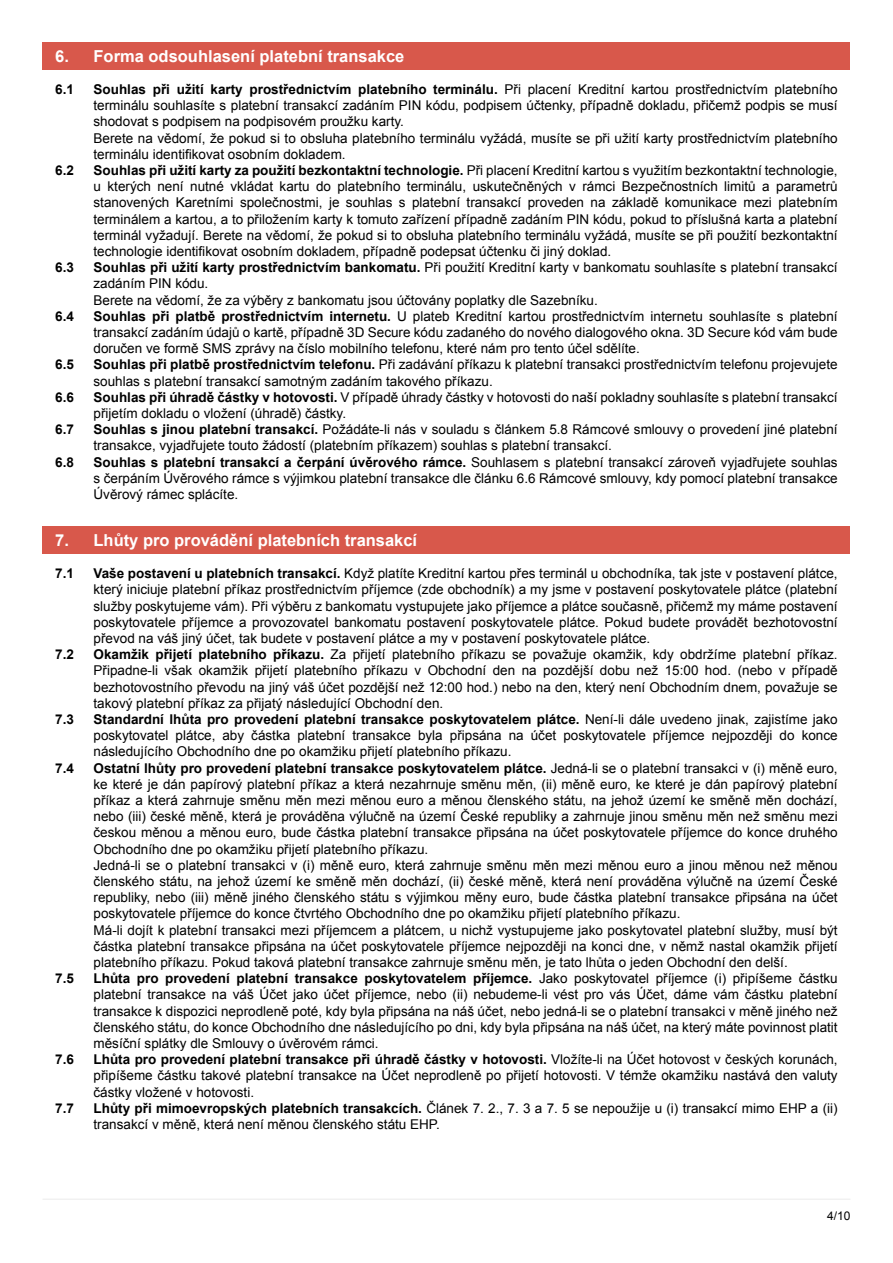
<style>
.page{position:relative;width:893px;height:1263px;background:#fff}
.page>*{position:absolute;margin:0;border:0;box-sizing:border-box;transform-origin:0 0}
.t1{font:700 16.5px "Arial";color:#fff}
.t2{font:13.5px/16.2px "Arial";color:#000;text-align:justify}
.t3{font:700 13.5px "Arial";color:#000}
.t4{font:12px "Arial";color:#000}
.s1{font-weight:700}
</style>
<div class="page">
<hr style="left:43px;top:1198px;width:807px;height:2px;background:#ededed">
<div style="left:43px;top:43px;width:807px;height:27px;background:#d8584b"></div>
<div style="left:43px;top:527px;width:807px;height:27px;background:#d8584b"></div>
<p class="t1" style="left:55px;top:46px;width:351px">6. Forma odsouhlasení platební transakce</p>
<p class="t3" style="left:55px;top:80px;width:20px">6.1</p>
<p class="t2" style="left:94px;top:81px;width:746px;text-align:left"><span class="s1">Souhlas při užití karty prostřednictvím platebního terminálu.</span> Při placení Kreditní kartou prostřednictvím platebního terminálu souhlasíte s platební transakcí zadáním PIN kódu, podpisem účtenky, případně dokladu, přičemž podpis se musí shodovat s podpisem na podpisovém proužku karty.<br>Berete na vědomí, že pokud si to obsluha platebního terminálu vyžádá, musíte se při užití karty prostřednictvím platebního terminálu identifikovat osobním dokladem.</p>
<p class="t3" style="left:55px;top:161px;width:20px">6.2</p>
<p class="t2" style="left:94px;top:162px;width:746px"><span class="s1">Souhlas při užití karty za použití bezkontaktní technologie.</span> Při placení Kreditní kartou s využitím bezkontaktní technologie, u kterých není nutné vkládat kartu do platebního terminálu, uskutečněných v rámci Bezpečnostních limitů a parametrů stanovených Karetními společnostmi, je souhlas s platební transakcí proveden na základě komunikace mezi platebním terminálem a kartou, a to přiložením karty k tomuto zařízení případně zadáním PIN kódu, pokud to příslušná karta a platební terminál vyžadují. Berete na vědomí, že pokud si to obsluha platebního terminálu vyžádá, musíte se při použití bezkontaktní technologie identifikovat osobním dokladem, případně podepsat účtenku či jiný doklad.</p>
<p class="t3" style="left:55px;top:258px;width:20px">6.3</p>
<p class="t2" style="left:94px;top:259px;width:746px;text-align:left"><span class="s1">Souhlas při užití karty prostřednictvím bankomatu.</span> Při použití Kreditní karty v bankomatu souhlasíte s platební transakcí zadáním PIN kódu.<br>Berete na vědomí, že za výběry z bankomatu jsou účtovány poplatky dle Sazebníku.</p>
<p class="t3" style="left:55px;top:307px;width:20px">6.4</p>
<p class="t2" style="left:94px;top:308px;width:746px"><span class="s1">Souhlas při platbě prostřednictvím internetu.</span> U plateb Kreditní kartou prostřednictvím internetu souhlasíte s platební transakcí zadáním údajů o kartě, případně 3D Secure kódu zadaného do nového dialogového okna. 3D Secure kód vám bude doručen ve formě SMS zprávy na číslo mobilního telefonu, které nám pro tento účel sdělíte.</p>
<p class="t3" style="left:55px;top:356px;width:20px">6.5</p>
<p class="t2" style="left:94px;top:357px;width:746px"><span class="s1">Souhlas při platbě prostřednictvím telefonu.</span> Při zadávání příkazu k platební transakci prostřednictvím telefonu projevujete souhlas s platební transakcí samotným zadáním takového příkazu.</p>
<p class="t3" style="left:55px;top:388px;width:20px">6.6</p>
<p class="t2" style="left:94px;top:389px;width:746px"><span class="s1">Souhlas při úhradě částky v hotovosti.</span> V případě úhrady částky v hotovosti do naší pokladny souhlasíte s platební transakcí přijetím dokladu o vložení (úhradě) částky.</p>
<p class="t3" style="left:55px;top:420px;width:20px">6.7</p>
<p class="t2" style="left:94px;top:421px;width:746px"><span class="s1">Souhlas s jinou platební transakcí.</span> Požádáte-li nás v souladu s článkem 5.8 Rámcové smlouvy o provedení jiné platební transakce, vyjadřujete touto žádostí (platebním příkazem) souhlas s platební transakcí.</p>
<p class="t3" style="left:55px;top:453px;width:20px">6.8</p>
<p class="t2" style="left:94px;top:454px;width:746px"><span class="s1">Souhlas s platební transakcí a čerpání úvěrového rámce.</span> Souhlasem s platební transakcí zároveň vyjadřujete souhlas s čerpáním Úvěrového rámce s výjimkou platební transakce dle článku 6.6 Rámcové smlouvy, kdy pomocí platební transakce Úvěrový rámec splácíte.</p>
<p class="t1" style="left:55px;top:530px;width:363px">7. Lhůty pro provádění platebních transakcí</p>
<p class="t3" style="left:55px;top:564px;width:20px">7.1</p>
<p class="t2" style="left:94px;top:565px;width:746px"><span class="s1">Vaše postavení u platebních transakcí.</span> Když platíte Kreditní kartou přes terminál u obchodníka, tak jste v postavení plátce, který iniciuje platební příkaz prostřednictvím příjemce (zde obchodník) a my jsme v postavení poskytovatele plátce (platební služby poskytujeme vám). Při výběru z bankomatu vystupujete jako příjemce a plátce současně, přičemž my máme postavení poskytovatele příjemce a provozovatel bankomatu postavení poskytovatele plátce. Pokud budete provádět bezhotovostní převod na váš jiný účet, tak budete v postavení plátce a my v postavení poskytovatele plátce.</p>
<p class="t3" style="left:55px;top:645px;width:20px">7.2</p>
<p class="t2" style="left:94px;top:646px;width:746px"><span class="s1">Okamžik přijetí platebního příkazu.</span> Za přijetí platebního příkazu se považuje okamžik, kdy obdržíme platební příkaz.<br>Připadne-li však okamžik přijetí platebního příkazu v Obchodní den na pozdější dobu než 15:00 hod. (nebo v případě bezhotovostního převodu na jiný váš účet pozdější než 12:00 hod.) nebo na den, který není Obchodním dnem, považuje se takový platební příkaz za přijatý následující Obchodní den.</p>
<p class="t3" style="left:55px;top:710px;width:20px">7.3</p>
<p class="t2" style="left:94px;top:711px;width:746px"><span class="s1">Standardní lhůta pro provedení platební transakce poskytovatelem plátce.</span> Není-li dále uvedeno jinak, zajistíme jako poskytovatel plátce, aby částka platební transakce byla připsána na účet poskytovatele příjemce nejpozději do konce následujícího Obchodního dne po okamžiku přijetí platebního příkazu.</p>
<p class="t3" style="left:55px;top:759px;width:20px">7.4</p>
<p class="t2" style="left:94px;top:760px;width:746px;text-align:left"><span class="s1">Ostatní lhůty pro provedení platební transakce poskytovatelem plátce.</span> Jedná-li se o platební transakci v (i) měně euro, ke které je dán papírový platební příkaz a která nezahrnuje směnu měn, (ii) měně euro, ke které je dán papírový platební příkaz a která zahrnuje směnu měn mezi měnou euro a měnou členského státu, na jehož území ke směně měn dochází, nebo (iii) české měně, která je prováděna výlučně na území České republiky a zahrnuje jinou směnu měn než směnu mezi českou měnou a měnou euro, bude částka platební transakce připsána na účet poskytovatele příjemce do konce druhého Obchodního dne po okamžiku přijetí platebního příkazu.<br>Jedná-li se o platební transakci v (i) měně euro, která zahrnuje směnu měn mezi měnou euro a jinou měnou než měnou členského státu, na jehož území ke směně měn dochází, (ii) české měně, která není prováděna výlučně na území České republiky, nebo (iii) měně jiného členského státu s výjimkou měny euro, bude částka platební transakce připsána na účet poskytovatele příjemce do konce čtvrtého Obchodního dne po okamžiku přijetí platebního příkazu.<br>Má-li dojít k platební transakci mezi příjemcem a plátcem, u nichž vystupujeme jako poskytovatel platební služby, musí být částka platební transakce připsána na účet poskytovatele příjemce nejpozději na konci dne, v němž nastal okamžik přijetí platebního příkazu. Pokud taková platební transakce zahrnuje směnu měn, je tato lhůta o jeden Obchodní den delší.</p>
<p class="t3" style="left:55px;top:969px;width:20px">7.5</p>
<p class="t2" style="left:94px;top:970px;width:746px"><span class="s1">Lhůta pro provedení platební transakce poskytovatelem příjemce.</span> Jako poskytovatel příjemce (i) připíšeme částku platební transakce na váš Účet jako účet příjemce, nebo (ii) nebudeme-li vést pro vás Účet, dáme vám částku platební transakce k dispozici neprodleně poté, kdy byla připsána na náš účet, nebo jedná-li se o platební transakci v měně jiného než členského státu, do konce Obchodního dne následujícího po dni, kdy byla připsána na náš účet, na který máte povinnost platit měsíční splátky dle Smlouvy o úvěrovém rámci.</p>
<p class="t3" style="left:55px;top:1050px;width:20px">7.6</p>
<p class="t2" style="left:94px;top:1051px;width:746px"><span class="s1">Lhůta pro provedení platební transakce při úhradě částky v hotovosti.</span> Vložíte-li na Účet hotovost v českých korunách, připíšeme částku takové platební transakce na Účet neprodleně po přijetí hotovosti. V témže okamžiku nastává den valuty částky vložené v hotovosti.</p>
<p class="t3" style="left:55px;top:1099px;width:20px">7.7</p>
<p class="t2" style="left:94px;top:1100px;width:746px"><span class="s1">Lhůty při mimoevropských platebních transakcích.</span> Článek 7. 2., 7. 3 a 7. 5 se nepoužije u (i) transakcí mimo EHP a (ii) transakcí v měně, která není měnou členského státu EHP.</p>
<p class="t4" style="left:827px;top:1208px;width:25px">4/10</p>
</div>
